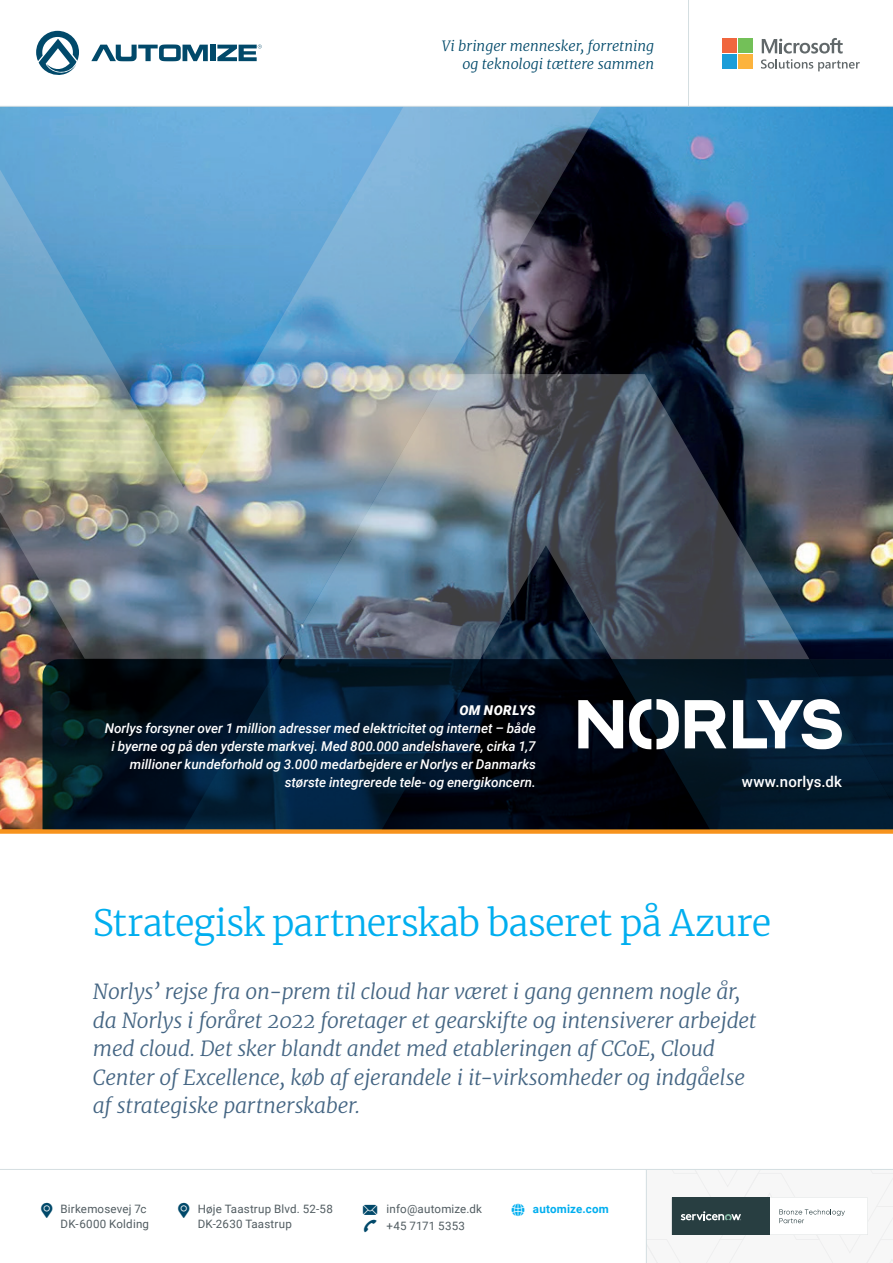
<style>
.page{position:relative;width:893px;height:1263px;background:#fff}
.page>*{position:absolute;margin:0;border:0;box-sizing:border-box;transform-origin:0 0}
.t1{font:300 36px "Merriweather";letter-spacing:-.02em;color:#00aeef}
.t2{font:italic 300 21px/28.5px "Merriweather";letter-spacing:-.015em;color:#446583}
.t3{font:500 15px "Roboto";letter-spacing:.01em;color:#fff}
.t4{font:italic 300 14.25px/18px "Merriweather";letter-spacing:-.005em;color:#01496a;text-align:right}
.t5{font:italic 500 13.5px/18px "Roboto";color:#fff;text-align:right}
.t6{font:italic 900 13.5px "Roboto";letter-spacing:.035em;color:#fff}
.t7{font:11.55px/14.9px "Roboto";letter-spacing:.015em;color:#515c61}
.t8{font:700 11.55px "Roboto";letter-spacing:.015em;color:#00aeef}
.s1{color:#01496a}
</style>
<div class="page">
<img style="left:0;top:107px;width:893px;height:722px">
<img style="left:0;top:107px;width:611px;height:552px">
<img style="left:118px;top:374px;width:775px;height:285px">
<hr style="left:0;top:1169px;width:893px;height:1px;background:#d4dee1">
<hr style="left:646px;top:1169px;width:1px;height:94px;background:#d4dee1">
<svg style="left:647px;top:1170px;width:246px;height:93px"></svg>
<hr style="left:0;top:106px;width:893px;height:1px;background:#d4dee1">
<svg style="left:36px;top:31px;width:43px;height:44px"></svg>
<svg style="left:91px;top:44px;width:117px;height:17px"></svg>
<div style="left:211px;top:45px;width:5px;height:16px;background:#01496a"></div>
<svg style="left:217px;top:45px;width:45px;height:16px"></svg>
<div style="left:722px;top:38px;width:14px;height:14px;background:#f0663e"></div>
<div style="left:738px;top:38px;width:15px;height:14px;background:#73c058"></div>
<div style="left:722px;top:54px;width:14px;height:14px;background:#1c9dd8"></div>
<div style="left:738px;top:54px;width:15px;height:14px;background:#fcb33d"></div>
<svg style="left:761px;top:38px;width:99px;height:33px"></svg>
<hr style="left:688px;top:0;width:1px;height:106px;background:#d4dee1">
<div style="left:0;top:829px;width:893px;height:5px;background:#f7931d"></div>
<img style="left:43px;top:659px;width:535px;height:170px">
<svg style="left:578px;top:659px;width:315px;height:175px;background:#27343f"></svg>
<p class="t4" style="left:442px;top:37px;width:214px">Vi bringer mennesker, forretning og teknologi tættere sammen</p>
<p class="t6" style="left:459px;top:700px;width:78px">OM NORLYS</p>
<p class="t5" style="left:105px;top:718px;width:433px">Norlys forsyner over 1 million adresser med elektricitet og internet – både i byerne og på den yderste markvej. Med 800.000 andelshavere, cirka 1,7 millioner kundeforhold og 3.000 medarbejdere er Norlys er Danmarks største integrerede tele- og energikoncern.</p>
<p class="t3" style="left:742px;top:771px;width:102px">www.norlys.dk</p>
<h1 class="t1" style="left:93px;top:897px;width:680px">Strategisk partnerskab baseret på Azure</h1>
<p class="t2" style="left:93px;top:977px;width:665px">Norlys’ rejse fra on-prem til cloud har været i gang gennem nogle år, da Norlys i foråret 2022 foretager et gearskifte og intensiverer arbejdet med cloud. Det sker blandt andet med etableringen af CCoE, Cloud Center of Excellence, køb af ejerandele i it-virksomheder og indgåelse af strategiske partnerskaber.</p>
<p class="t7" style="left:61px;top:1201px;width:87px">Birkemosevej 7c</p>
<p class="t7" style="left:387px;top:1201px;width:97px">info@automize.dk</p>
<p class="t7" style="left:61px;top:1216px;width:90px">DK-6000 Kolding</p>
<p class="t7" style="left:198px;top:1201px;width:137px">Høje Taastrup Blvd. 52-58<br>DK-2630 Taastrup</p>
<p class="t8" style="left:533px;top:1201px;width:77px">automize.com</p>
<p class="t7" style="left:362px;top:1218px;width:104px"><span class="s1">❖</span> +45 7171 5353</p>
</div>
